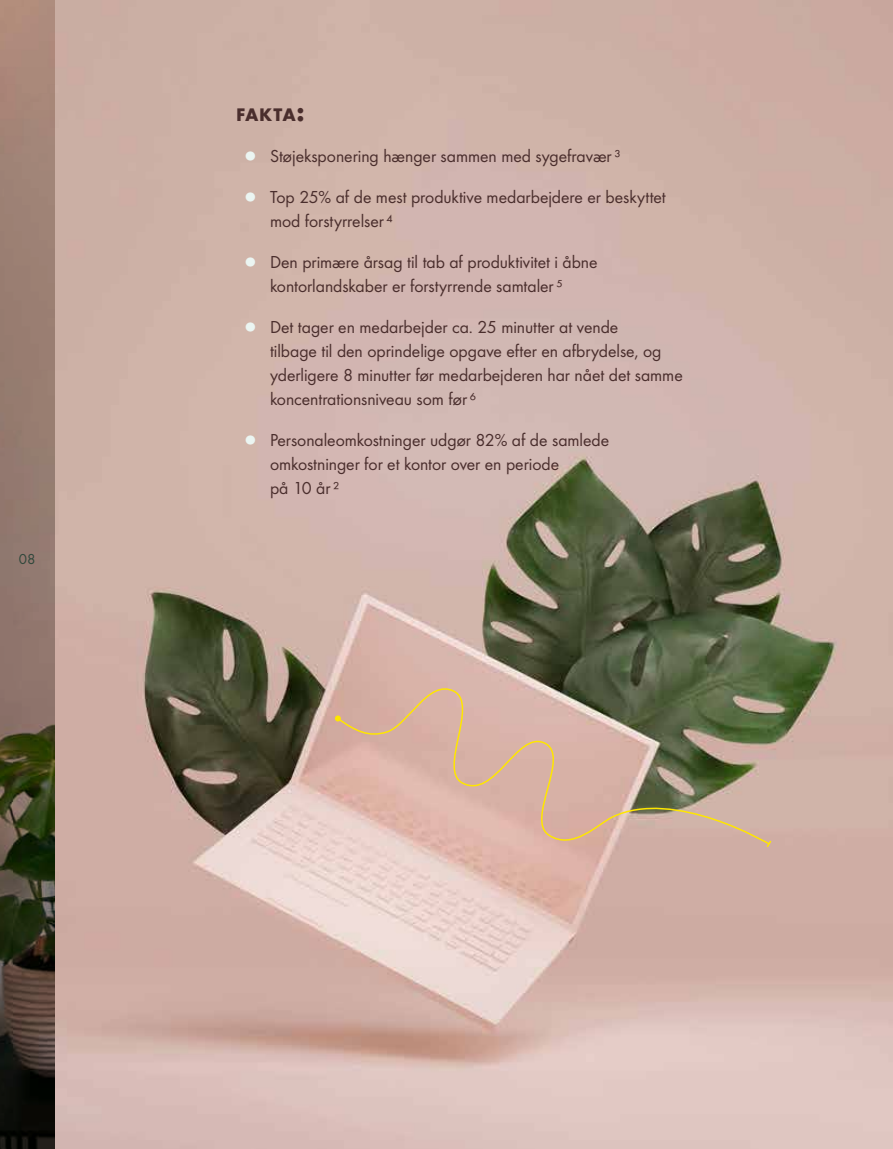
<style>
.page{position:relative;width:893px;height:1149px;background:#fff}
.page>*{position:absolute;margin:0;border:0;box-sizing:border-box;transform-origin:0 0}
.t1{font:700 18.9px "Futura";letter-spacing:.02em;color:#4a2e2d}
.t2{font:18px/24px "Futura Boo";letter-spacing:-.005em;color:#4a2e2d}
.t3{font:15px "Futura Boo";color:#2f473b}
.s1{font-size:27px}
.s2{font-family:"Futura";font-weight:700;color:#ebf5f2}
</style>
<div class="page">
<img style="left:54px;top:0;width:839px;height:1148px">
<img style="left:0;top:0;width:54px;height:1148px">
<svg style="left:336px;top:678px;width:434px;height:174px;background:#bea491"></svg>
<svg style="left:335px;top:715px;width:6px;height:6px"></svg>
<svg style="left:765px;top:838px;width:8px;height:10px"></svg>
<p class="t3" style="left:19px;top:550px;width:18px">08</p>
<p class="t1" style="left:236px;top:103px;width:70px">fakta<span class="s1">:</span></p>
<p class="t2" style="left:244px;top:144px;width:378px"><span class="s2">●</span> Støjeksponering hænger sammen med sygefravær ³</p>
<p class="t2" style="left:270px;top:185px;width:397px;text-indent:-26px"><span class="s2">●</span> Top 25% af de mest produktive medarbejdere er beskyttet mod forstyrrelser ⁴</p>
<p class="t2" style="left:244px;top:250px;width:355px;text-align:center"><span class="s2">●</span> Den primære årsag til tab af produktivitet i åbne kontorlandskaber er forstyrrende samtaler ⁵</p>
<p class="t2" style="left:270px;top:315px;width:414px;text-indent:-26px"><span class="s2">●</span> Det tager en medarbejder ca. 25 minutter at vende<br>tilbage til den oprindelige opgave efter en afbrydelse, og yderligere 8 minutter før medarbejderen har nået det samme koncentrationsniveau som før ⁶</p>
<p class="t2" style="left:270px;top:428px;width:341px;text-indent:-26px"><span class="s2">●</span> Personaleomkostninger udgør 82% af de samlede omkostninger for et kontor over en periode<br>på 10 år ²</p>
</div>
